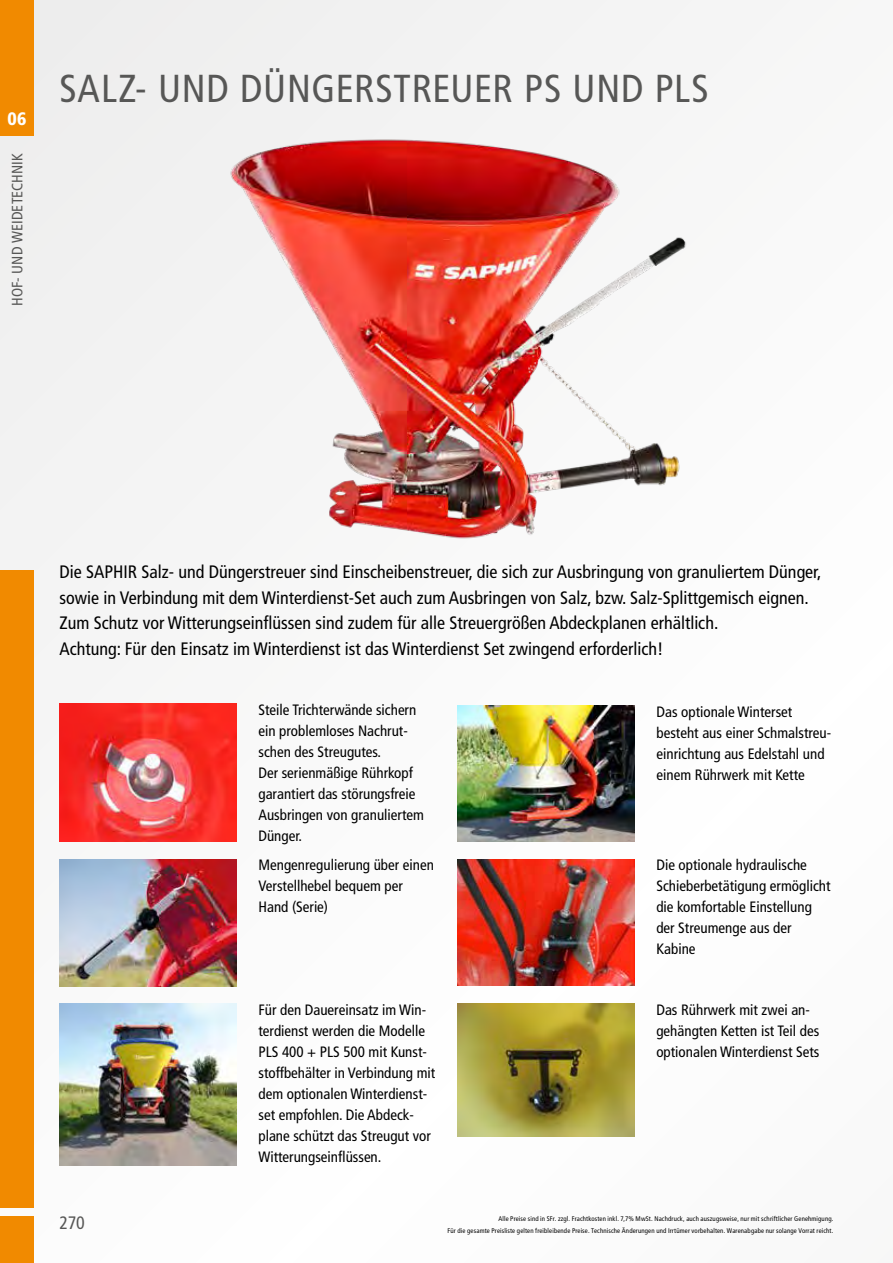
<style>
.page{position:relative;width:893px;height:1263px;background:#fafafa}
.page>*{position:absolute;margin:0;border:0;box-sizing:border-box;transform-origin:0 0}
.t1{font:condensed 39px "Frutiger LTCE";letter-spacing:.015em;color:#575756}
.t2{font:condensed 18px/25.5px "Frutiger LTCE";color:#000}
.t3{font:condensed 18px "Frutiger LTCE";color:#575756}
.t4{font:900 condensed 18px "Frutiger LTCE";color:#fff}
.t5{font:condensed 15px/21px "Frutiger LTCE";color:#000}
.t6{font:condensed 15px "Frutiger LTCE";letter-spacing:.01em;color:#575756}
.t7{font:condensed 6.75px/12px "Frutiger LTCE";letter-spacing:.02em;color:#000;text-align:right}
</style>
<div class="page">
<div style="left:0;top:570px;width:34px;height:638px;background:#f18a00"></div>
<div style="left:0;top:1216px;width:34px;height:47px;background:#f18a00"></div>
<div style="left:0;top:0;width:34px;height:136px;background:#f18a00"></div>
<img style="left:131px;top:136px;width:555px;height:403px">
<img style="left:60px;top:704px;width:176px;height:138px">
<img style="left:457px;top:859px;width:177px;height:127px">
<img style="left:457px;top:1003px;width:177px;height:133px">
<img style="left:60px;top:859px;width:176px;height:127px">
<img style="left:60px;top:1003px;width:176px;height:162px">
<img style="left:458px;top:706px;width:176px;height:136px">
<p class="t4" style="left:7px;top:108px;width:21px">06</p>
<p class="t6" style="left:9px;top:306px;width:155px;rotate:-90deg">HOF- UND WEIDETECHNIK</p>
<h1 class="t1" style="left:60px;top:66px;width:651px">SALZ- UND DÜNGERSTREUER PS UND PLS</h1>
<p class="t2" style="left:60px;top:559px;width:763px">Die SAPHIR Salz- und Düngerstreuer sind Einscheibenstreuer, die sich zur Ausbringung von granuliertem Dünger, sowie in Verbindung mit dem Winterdienst-Set auch zum Ausbringen von Salz, bzw. Salz-Splittgemisch eignen.<br>Zum Schutz vor Witterungseinflüssen sind zudem für alle Streuergrößen Abdeckplanen erhältlich.<br>Achtung: Für den Einsatz im Winterdienst ist das Winterdienst Set zwingend erforderlich!</p>
<p class="t5" style="left:258px;top:699px;width:167px">Steile Trichterwände sichern ein problemloses Nachrut&shy;schen des Streugutes.<br>Der serienmäßige Rührkopf garantiert das störungsfreie<br>Ausbringen von granuliertem<br>Dünger.</p>
<p class="t5" style="left:258px;top:855px;width:177px">Mengenregulierung über einen<br>Verstellhebel bequem per<br>Hand (Serie)</p>
<p class="t5" style="left:258px;top:999px;width:178px">Für den Dauereinsatz im Win&shy;terdienst werden die Modelle<br>PLS 400 + PLS 500 mit Kunst&shy;stoffbehälter in Verbindung mit dem optionalen Winterdienst&shy;set empfohlen. Die Abdeck&shy;plane schützt das Streugut vor<br>Witterungseinflüssen.</p>
<p class="t5" style="left:657px;top:701px;width:176px">Das optionale Winterset besteht aus einer Schmalstreu&shy;einrichtung aus Edelstahl und einem Rührwerk mit Kette</p>
<p class="t5" style="left:656px;top:855px;width:176px">Die optionale hydraulische<br>Schieberbetätigung ermöglicht die komfortable Einstellung der Streumenge aus der<br>Kabine</p>
<p class="t5" style="left:656px;top:999px;width:164px">Das Rührwerk mit zwei an&shy;gehängten Ketten ist Teil des optionalen Winterdienst Sets</p>
<p class="t3" style="left:60px;top:1212px;width:27px">270</p>
<p class="t7" style="left:448px;top:1213px;width:387px">Alle Preise sind in SFr. zzgl. Frachtkosten inkl. 7,7% MwSt. Nachdruck, auch auszugsweise, nur mit schriftlicher Genehmigung.<br>Für die gesamte Preisliste gelten freibleibende Preise. Technische Änderungen und Irrtümer vorbehalten. Warenabgabe nur solange Vorrat reicht.</p>
</div>
